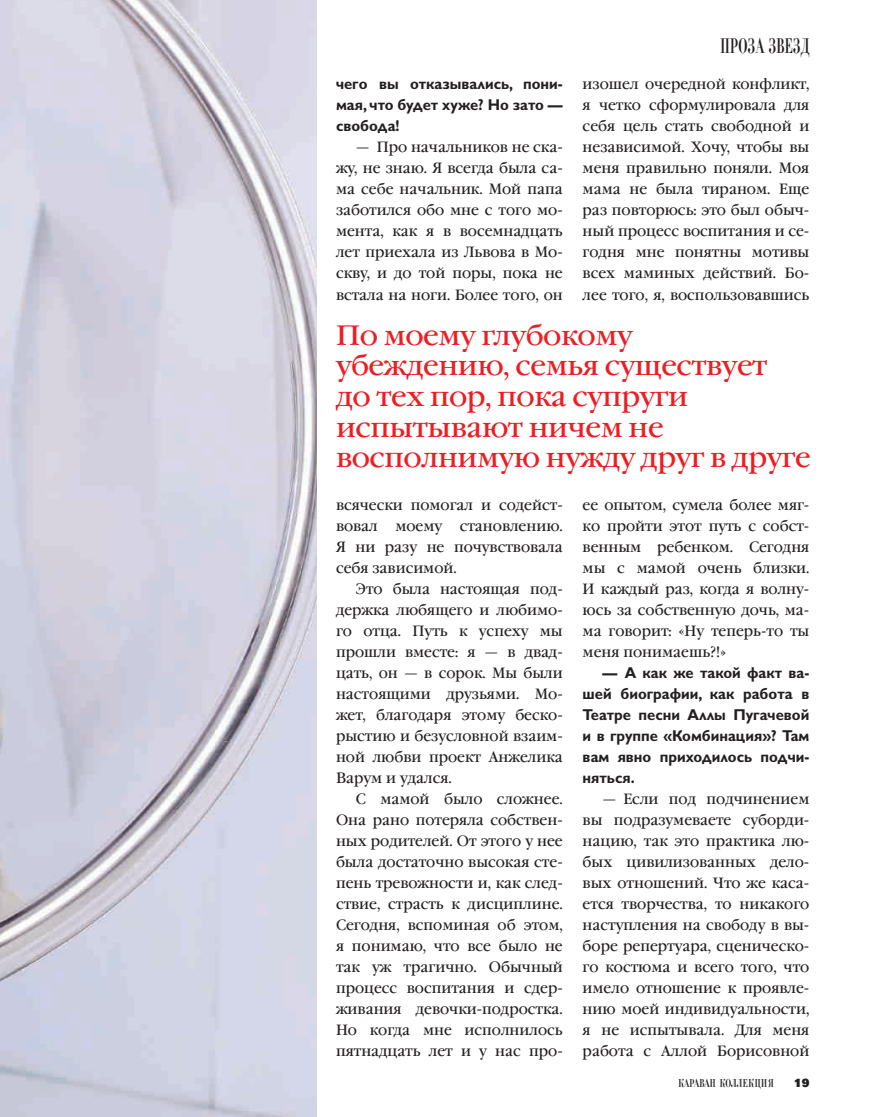
<style>
.page{position:relative;width:869px;height:1117px;background:#fff}
.page>*{position:absolute;margin:0;border:0;box-sizing:border-box;transform-origin:0 0}
.t1{font:28px/30.6px "Garamond Book C";letter-spacing:-.015em;color:#ee1d23}
.t2{font:21px "Didona C";letter-spacing:.035em;color:#231f20;scale:.6 1}
.t3{font:700 15.75px/21px "Gill Sans Cyr";color:#231f20;text-align:justify;scale:.94 1}
.t4{font:14.88px/21px "Garamond Book C";color:#231f20;text-align:justify;scale:.94 1}
.t5{font:11.38px "Didona C";color:#231f20;scale:.7 1}
.t6{font:900 11.38px "Partner";color:#231f20;scale:.96 1}
</style>
<div class="page">
<img style="left:0;top:0;width:316px;height:1116px">
<p class="t3" style="left:336px;top:75px;width:242px">чего вы отказывались, пони&shy;мая, что будет хуже? Но зато — свобода!</p>
<p class="t4" style="left:336px;top:138px;width:242px;text-indent:20px">— Про начальников не ска&shy;жу, не знаю. Я всегда была са&shy;ма себе начальник. Мой папа заботился обо мне с того мо&shy;мента, как я в восемнадцать лет приехала из Львова в Мо&shy;скву, и до той поры, пока не встала на ноги. Более того, он</p>
<p class="t2" style="left:720px;top:38px;width:150px">ПРОЗА ЗВЕЗД</p>
<p class="t4" style="left:582px;top:75px;width:242px">изошел очередной конфликт, я четко сформулировала для себя цель стать свободной и независимой. Хочу, чтобы вы меня правильно поняли. Моя мама не была тираном. Еще раз повторюсь: это был обыч&shy;ный процесс воспитания и се&shy;годня мне понятны мотивы всех маминых действий. Бо&shy;лее того, я, воспользовавшись</p>
<p class="t1" style="left:336px;top:322px;width:476px">По моему глубокому убеждению, семья существует<br>до тех пор, пока супруги испытывают ничем не восполнимую нужду друг в друге</p>
<p class="t4" style="left:336px;top:495px;width:242px">всячески помогал и содейст-</p>
<p class="t4" style="left:336px;top:516px;width:242px">вовал моему становлению.</p>
<p class="t4" style="left:336px;top:537px;width:242px">Я ни разу не почувствовала</p>
<p class="t4" style="left:336px;top:558px;width:130px">себя зависимой.</p>
<p class="t4" style="left:355px;top:579px;width:221px">Это была настоящая под-</p>
<p class="t4" style="left:336px;top:600px;width:242px">держка любящего и любимо-</p>
<p class="t4" style="left:336px;top:621px;width:242px">го отца. Путь к успеху мы</p>
<p class="t4" style="left:336px;top:642px;width:242px">прошли вместе: я — в двад-</p>
<p class="t4" style="left:336px;top:663px;width:242px">цать, он — в сорок. Мы были</p>
<p class="t4" style="left:336px;top:684px;width:242px">настоящими друзьями. Мо-</p>
<p class="t4" style="left:336px;top:705px;width:242px">жет, благодаря этому беско-</p>
<p class="t4" style="left:336px;top:726px;width:242px">рыстию и безусловной взаим-</p>
<p class="t4" style="left:336px;top:747px;width:242px">ной любви проект Анжелика</p>
<p class="t4" style="left:336px;top:768px;width:125px">Варум и удался.</p>
<p class="t4" style="left:355px;top:789px;width:221px">С мамой было сложнее.</p>
<p class="t4" style="left:336px;top:810px;width:242px">Она рано потеряла собствен-</p>
<p class="t4" style="left:336px;top:831px;width:242px">ных родителей. От этого у нее</p>
<p class="t4" style="left:336px;top:852px;width:242px">была достаточно высокая сте-</p>
<p class="t4" style="left:336px;top:873px;width:242px">пень тревожности и, как след-</p>
<p class="t4" style="left:336px;top:894px;width:242px">ствие, страсть к дисциплине.</p>
<p class="t4" style="left:336px;top:915px;width:242px">Сегодня, вспоминая об этом,</p>
<p class="t4" style="left:336px;top:936px;width:242px">я понимаю, что все было не</p>
<p class="t4" style="left:336px;top:957px;width:242px">так уж трагично. Обычный</p>
<p class="t4" style="left:336px;top:978px;width:242px">процесс воспитания и сдер-</p>
<p class="t4" style="left:336px;top:999px;width:242px">живания девочки-подростка.</p>
<p class="t4" style="left:336px;top:1020px;width:242px">Но когда мне исполнилось</p>
<p class="t4" style="left:336px;top:1041px;width:242px">пятнадцать лет и у нас про-</p>
<p class="t4" style="left:582px;top:495px;width:242px">ее опытом, сумела более мяг&shy;ко пройти этот путь с собст&shy;венным ребенком. Сегодня мы с мамой очень близки.<br>И каждый раз, когда я волну&shy;юсь за собственную дочь, ма&shy;ма говорит: «Ну теперь-то ты меня понимаешь?!»</p>
<p class="t3" style="left:582px;top:663px;width:242px;text-indent:20px">— А как же такой факт ва&shy;шей биографии, как работа в Театре песни Аллы Пугачевой и в группе «Комбинация»? Там вам явно приходилось подчи&shy;няться.</p>
<p class="t4" style="left:582px;top:789px;width:242px;text-indent:20px">— Если под подчинением вы подразумеваете суборди&shy;нацию, так это практика лю&shy;бых цивилизованных дело&shy;вых отношений. Что же каса&shy;ется творчества, то никакого наступления на свободу в вы&shy;боре репертуара, сценическо&shy;го костюма и всего того, что имело отношение к проявле&shy;нию моей индивидуальности, я не испытывала. Для меня работа с Аллой Борисовной</p>
<p class="t5" style="left:678px;top:1078px;width:137px">КАРАВАН КОЛЛЕКЦИЯ</p>
<p class="t6" style="left:793px;top:1076px;width:18px">19</p>
</div>
